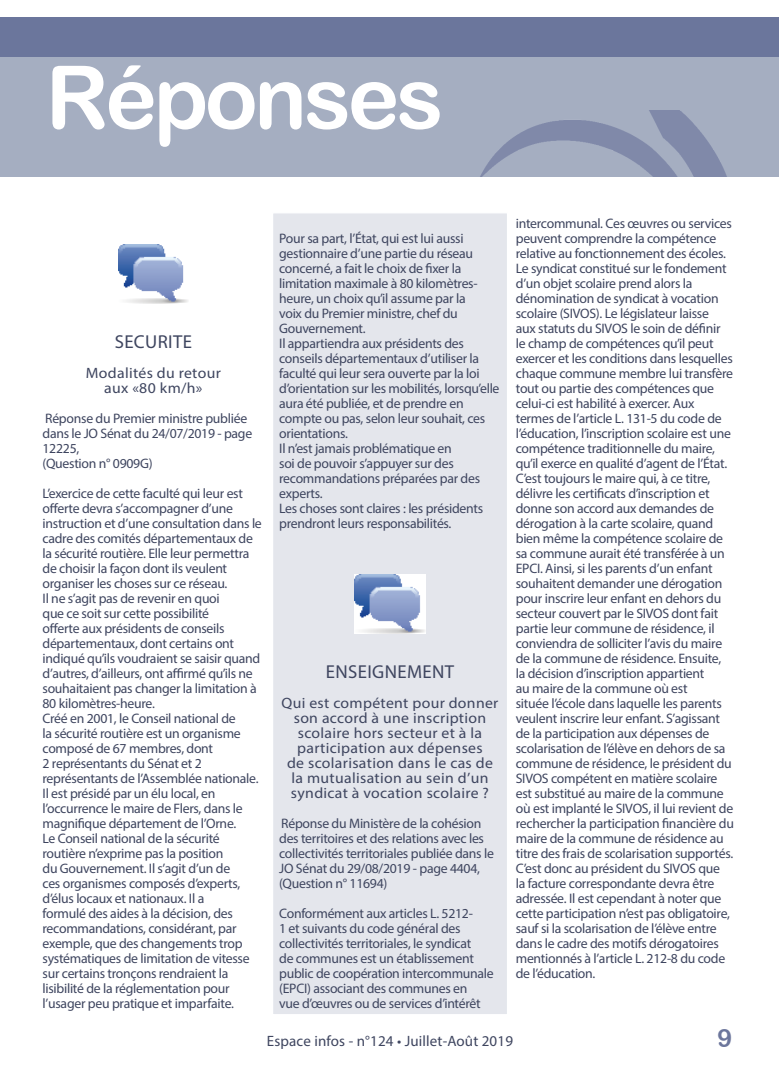
<style>
.page{position:relative;width:780px;height:1088px;background:#fff}
.page>*{position:absolute;margin:0;border:0;box-sizing:border-box;transform-origin:0 0}
.t1{font:87.5px "Arial Rounded MT Bold";letter-spacing:-.04em;color:#fff}
.t2{font:25px "Arial Rounded MT Bold";color:#6c769c}
.Questions_Réponses_t{font:18.75px "Myriad Pro";letter-spacing:.02em;color:#3e455f}
.Questions_Réponses_t-2{font:15px/15px "Myriad Pro";letter-spacing:.02em;color:#3e455f;text-align:center;scale:1.05 1}
.Questions_Réponses_t-3{font:15px "Myriad Pro";letter-spacing:.02em;color:#3e455f}
.Questions_Réponses_t-4{font:13.75px/15px "Myriad Pro";letter-spacing:-.02em;color:#3e455f}
</style>
<div class="page">
<div style="left:272px;top:212px;width:236px;height:803px;background:#e4e6ec;border:1px solid #fff"></div>
<div style="left:0;top:57px;width:778px;height:120px;background:#a5aec1"></div>
<div style="left:0;top:18px;width:778px;height:39px;background:#6b769c"></div>
<img style="left:118px;top:245px;width:70px;height:59px">
<img style="left:355px;top:575px;width:70px;height:59px">
<img style="left:480px;top:111px;width:247px;height:66px">
<p class="t1" style="left:46px;top:46px;width:399px">Réponses</p>
<p class="Questions_Réponses_t" style="left:115px;top:330px;width:79px">SECURITE</p>
<p class="Questions_Réponses_t-2" style="left:86px;top:365px;width:130px">Modalités du retour</p>
<p class="Questions_Réponses_t-2" style="left:104px;top:380px;width:95px">aux «80 km/h»</p>
<p class="Questions_Réponses_t-4" style="left:43px;top:410px;width:211px">Réponse du Premier ministre publiée dans le JO Sénat du 24/07/2019 - page<br>12225,</p>
<p class="Questions_Réponses_t-4" style="left:43px;top:455px;width:111px">(Question n° 0909G)</p>
<p class="Questions_Réponses_t-4" style="left:43px;top:485px;width:221px">L’exercice de cette faculté qui leur est offerte devra s’accompagner d’une instruction et d’une consultation dans le cadre des comités départementaux de la sécurité routière. Elle leur permettra de choisir la façon dont ils veulent organiser les choses sur ce réseau.</p>
<p class="Questions_Réponses_t-4" style="left:43px;top:590px;width:219px">Il ne s’agit pas de revenir en quoi<br>que ce soit sur cette possibilité<br>offerte aux présidents de conseils départementaux, dont certains ont indiqué qu’ils voudraient se saisir quand d’autres, d’ailleurs, ont affirmé qu’ils ne souhaitaient pas changer la limitation à 80 kilomètres-heure.</p>
<p class="Questions_Réponses_t-4" style="left:43px;top:710px;width:217px">Créé en 2001, le Conseil national de<br>la sécurité routière est un organisme composé de 67 membres, dont<br>2 représentants du Sénat et 2 représentants de l’Assemblée nationale.<br>Il est présidé par un élu local, en l’occurrence le maire de Flers, dans le magnifique département de l’Orne.</p>
<p class="Questions_Réponses_t-4" style="left:43px;top:830px;width:209px">Le Conseil national de la sécurité routière n’exprime pas la position<br>du Gouvernement. Il s’agit d’un de ces organismes composés d’experts, d’élus locaux et nationaux. Il a formulé des aides à la décision, des recommandations, considérant, par exemple, que des changements trop systématiques de limitation de vitesse sur certains tronçons rendraient la lisibilité de la réglementation pour l’usager peu pratique et imparfaite.</p>
<p class="Questions_Réponses_t-4" style="left:279px;top:230px;width:200px">Pour sa part, l’État, qui est lui aussi gestionnaire d’une partie du réseau concerné, a fait le choix de fixer la limitation maximale à 80 kilomètres&shy;heure, un choix qu’il assume par la voix du Premier ministre, chef du<br>Gouvernement.</p>
<p class="Questions_Réponses_t-4" style="left:279px;top:335px;width:222px">Il appartiendra aux présidents des conseils départementaux d’utiliser la faculté qui leur sera ouverte par la loi d’orientation sur les mobilités, lorsqu’elle aura été publiée, et de prendre en compte ou pas, selon leur souhait, ces orientations.</p>
<p class="Questions_Réponses_t-4" style="left:279px;top:440px;width:202px">Il n’est jamais problématique en<br>soi de pouvoir s’appuyer sur des recommandations préparées par des experts.</p>
<p class="Questions_Réponses_t-4" style="left:279px;top:500px;width:205px">Les choses sont claires : les présidents prendront leurs responsabilités.</p>
<p class="Questions_Réponses_t" style="left:326px;top:660px;width:130px">ENSEIGNEMENT</p>
<p class="Questions_Réponses_t-2" style="left:281px;top:695px;width:208px">Qui est compétent pour donner son accord à une inscription scolaire hors secteur et à la participation aux dépenses<br>de scolarisation dans le cas de la mutualisation au sein d’un syndicat à vocation scolaire ?</p>
<p class="Questions_Réponses_t-4" style="left:279px;top:815px;width:216px">Réponse du Ministère de la cohésion des territoires et des relations avec les collectivités territoriales publiée dans le JO Sénat du 29/08/2019 - page 4404,</p>
<p class="Questions_Réponses_t-4" style="left:279px;top:875px;width:110px">(Question n° 11694)</p>
<p class="Questions_Réponses_t-4" style="left:279px;top:905px;width:216px">Conformément aux articles L. 5212-<br>1 et suivants du code général des collectivités territoriales, le syndicat<br>de communes est un établissement public de coopération intercommunale (EPCI) associant des communes en<br>vue d’œuvres ou de services d’intérêt</p>
<p class="Questions_Réponses_t-4" style="left:516px;top:215px;width:219px">intercommunal. Ces œuvres ou services peuvent comprendre la compétence relative au fonctionnement des écoles.<br>Le syndicat constitué sur le fondement d’un objet scolaire prend alors la dénomination de syndicat à vocation scolaire (SIVOS). Le législateur laisse<br>aux statuts du SIVOS le soin de définir<br>le champ de compétences qu’il peut exercer et les conditions dans lesquelles chaque commune membre lui transfère tout ou partie des compétences que celui-ci est habilité à exercer. Aux termes de l’article L. 131-5 du code de l’éducation, l’inscription scolaire est une compétence traditionnelle du maire, qu’il exerce en qualité d’agent de l’État.<br>C’est toujours le maire qui, à ce titre, délivre les certificats d’inscription et donne son accord aux demandes de dérogation à la carte scolaire, quand bien même la compétence scolaire de sa commune aurait été transférée à un EPCI. Ainsi, si les parents d’un enfant souhaitent demander une dérogation pour inscrire leur enfant en dehors du secteur couvert par le SIVOS dont fait partie leur commune de résidence, il conviendra de solliciter l’avis du maire de la commune de résidence. Ensuite, la décision d’inscription appartient<br>au maire de la commune où est<br>située l’école dans laquelle les parents veulent inscrire leur enfant. S’agissant de la participation aux dépenses de scolarisation de l’élève en dehors de sa commune de résidence, le président du SIVOS compétent en matière scolaire est substitué au maire de la commune où est implanté le SIVOS, il lui revient de rechercher la participation financière du maire de la commune de résidence au titre des frais de scolarisation supportés.<br>C’est donc au président du SIVOS que<br>la facture correspondante devra être adressée. Il est cependant à noter que cette participation n’est pas obligatoire, sauf si la scolarisation de l’élève entre dans le cadre des motifs dérogatoires mentionnés à l’article L. 212-8 du code de l’éducation.</p>
<p class="Questions_Réponses_t-3" style="left:267px;top:1031px;width:247px">Espace infos - n°124 • Juillet-Août 2019</p>
<p class="t2" style="left:717px;top:1023px;width:16px">9</p>
</div>
